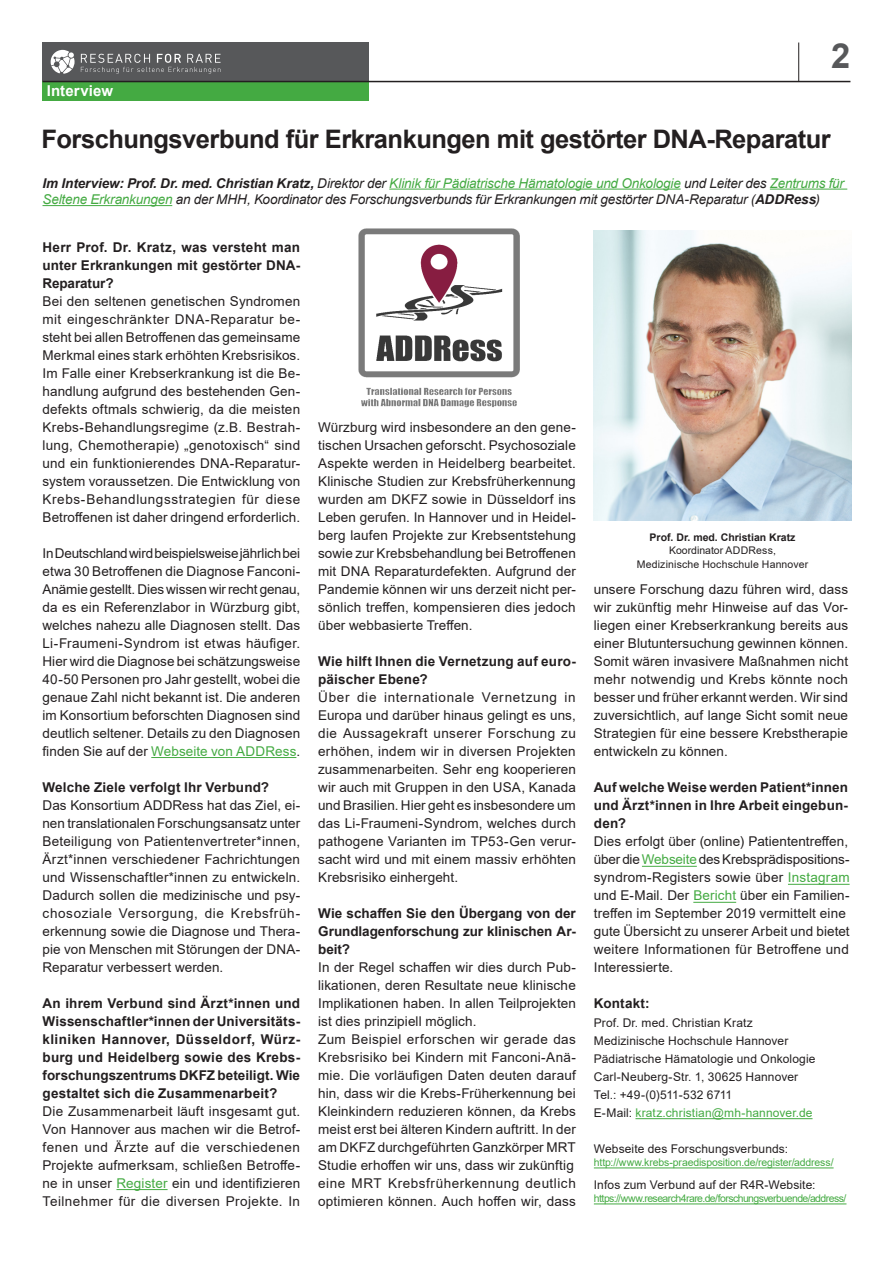
<style>
.page{position:relative;width:893px;height:1263px;background:#fff}
.page>*{position:absolute;margin:0;border:0;box-sizing:border-box;transform-origin:0 0}
.Lauftext_stumpf{font:700 34.5px "Arial";color:#57585a}
.t1{font:700 25.5px "Arial";letter-spacing:-.02em;color:#231f20}
.Lauftext_stumpf-2{font:700 15px "Arial";letter-spacing:.01em;color:#fff}
.Lauftext_stumpf-3{font:13.5px/18px "Arial";letter-spacing:.01em;color:#231f20;text-align:justify}
.Lauftext_stumpf-4{font:700 13.5px/18px "Arial";letter-spacing:.01em;color:#231f20;text-align:justify}
.t2{font:italic 13.5px/16.5px "Arial";letter-spacing:-.015em;color:#231f20}
.Lauftext_stumpf-5{font:13.5px/18px "Arial";letter-spacing:-.01em;color:#231f20}
.Lauftext_stumpf-6{font:13.5px/18px "Arial";letter-spacing:.035em;color:#231f20}
.Lauftext_stumpf-7{font:13.5px "Arial";letter-spacing:.055em;color:#231f20}
.t3{font:12px/18px "Arial";letter-spacing:.01em;color:#231f20}
.t4{font:10.5px/13.5px "Arial";letter-spacing:.015em;color:#231f20;text-align:center}
.t5{font:10.5px "Arial";letter-spacing:-.04em;color:#44aa42}
.t6{font:10.5px "Arial";letter-spacing:-.015em;color:#44aa42}
.s1{font-weight:700}
.s2{color:#44aa42}
</style>
<div class="page">
<div style="left:43px;top:79px;width:326px;height:22px;background:#44aa42"></div>
<div style="left:43px;top:43px;width:326px;height:38px;background:#57585a"></div>
<svg style="left:51px;top:50px;width:24px;height:24px"></svg>
<svg style="left:81px;top:54px;width:140px;height:20px"></svg>
<hr style="left:43px;top:81px;width:807px;height:1px;background:#231f20">
<hr style="left:798px;top:43px;width:1px;height:39px;background:#231f20">
<hr style="left:151px;top:757px;width:145px;height:1px;background:#44aa42">
<hr style="left:116px;top:1189px;width:52px;height:1px;background:#44aa42">
<img style="left:594px;top:231px;width:258px;height:289px">
<img style="left:358px;top:228px;width:162px;height:180px">
<hr style="left:389px;top:189px;width:292px;height:1px;background:#44aa42">
<hr style="left:770px;top:189px;width:77px;height:1px;background:#44aa42">
<hr style="left:43px;top:205px;width:129px;height:1px;background:#44aa42">
<hr style="left:642px;top:866px;width:55px;height:1px;background:#44aa42">
<hr style="left:788px;top:884px;width:62px;height:1px;background:#44aa42">
<hr style="left:693px;top:902px;width:43px;height:1px;background:#44aa42">
<hr style="left:635px;top:1118px;width:177px;height:1px;background:#44aa42">
<hr style="left:594px;top:1167px;width:240px;height:1px;background:#44aa42">
<hr style="left:594px;top:1203px;width:252px;height:1px;background:#44aa42">
<p class="Lauftext_stumpf-2" style="left:47px;top:80px;width:68px">Interview</p>
<p class="Lauftext_stumpf" style="left:831px;top:31px;width:21px">2</p>
<p class="t1" style="left:41px;top:121px;width:791px">Forschungsverbund für Erkrankungen mit gestörter DNA-Reparatur</p>
<p class="t2" style="left:43px;top:175px;width:803px"><span class="s1">Im Interview: Prof. Dr. med. Christian Kratz,</span> Direktor der <span class="s2">Klinik für Pädiatrische Hämatologie und Onkologie</span> und Leiter des <span class="s2">Zentrums für<br>Seltene Erkrankungen</span> an der MHH, Koordinator des Forschungsverbunds für Erkrankungen mit gestörter DNA-Reparatur (<span class="s1">ADDRess</span>)</p>
<p class="Lauftext_stumpf-4" style="left:43px;top:238px;width:259px">Herr Prof. Dr. Kratz, was versteht man unter Erkrankungen mit gestörter DNA-Reparatur?</p>
<p class="Lauftext_stumpf-3" style="left:43px;top:292px;width:259px">Bei den seltenen genetischen Syndromen mit eingeschränkter DNA-Reparatur be&shy;steht bei allen Betroffenen das gemeinsame Merkmal eines stark erhöhten Krebsrisikos.<br>Im Falle einer Krebserkrankung ist die Be&shy;handlung aufgrund des bestehenden Gen&shy;defekts oftmals schwierig, da die meisten Krebs-Behandlungsregime (z.B. Bestrah&shy;lung, Chemotherapie) „genotoxisch“ sind und ein funktionierendes DNA-Reparatur&shy;system voraussetzen. Die Entwicklung von Krebs-Behandlungsstrategien für diese Betroffenen ist daher dringend erforderlich.</p>
<p class="Lauftext_stumpf-5" style="left:43px;top:544px;width:259px">In Deutschland wird beispielsweise jährlich bei etwa 30 Betroffenen die Diagnose Fanconi-</p>
<p class="Lauftext_stumpf-3" style="left:43px;top:580px;width:259px">Anämie gestellt. Dies wissen wir recht genau, da es ein Referenzlabor in Würzburg gibt, welches nahezu alle Diagnosen stellt. Das Li-Fraumeni-Syndrom ist etwas häufiger.<br>Hier wird die Diagnose bei schätzungsweise 40-50 Personen pro Jahr gestellt, wobei die genaue Zahl nicht bekannt ist. Die anderen im Konsortium beforschten Diagnosen sind deutlich seltener. Details zu den Diagnosen finden Sie auf der <span class="s2">Webseite von ADDRess</span>.</p>
<p class="Lauftext_stumpf-4" style="left:43px;top:778px;width:228px">Welche Ziele verfolgt Ihr Verbund?</p>
<p class="Lauftext_stumpf-3" style="left:43px;top:796px;width:259px">Das Konsortium ADDRess hat das Ziel, ei&shy;nen translationalen Forschungsansatz unter Beteiligung von Patientenvertreter*innen, Ärzt*innen verschiedener Fachrichtungen und Wissenschaftler*innen zu entwickeln.<br>Dadurch sollen die medizinische und psy&shy;chosoziale Versorgung, die Krebsfrüh-</p>
<p class="Lauftext_stumpf-3" style="left:43px;top:922px;width:259px">erkennung sowie die Diagnose und Thera&shy;pie von Menschen mit Störungen der DNA-</p>
<p class="Lauftext_stumpf-3" style="left:43px;top:958px;width:182px">Reparatur verbessert werden.</p>
<p class="Lauftext_stumpf-4" style="left:43px;top:994px;width:259px">An ihrem Verbund sind Ärzt*innen und Wissenschaftler*innen der Universitäts&shy;kliniken Hannover, Düsseldorf, Würz&shy;burg und Heidelberg sowie des Krebs&shy;forschungszentrums DKFZ beteiligt. Wie gestaltet sich die Zusammenarbeit?</p>
<p class="Lauftext_stumpf-3" style="left:43px;top:1102px;width:259px">Die Zusammenarbeit läuft insgesamt gut.<br>Von Hannover aus machen wir die Betrof&shy;fenen und Ärzte auf die verschiedenen Projekte aufmerksam, schließen Betroffe&shy;ne in unser <span class="s2">Register</span> ein und identifizieren Teilnehmer für die diversen Projekte. In</p>
<p class="Lauftext_stumpf-3" style="left:318px;top:418px;width:259px">Würzburg wird insbesondere an den gene&shy;tischen Ursachen geforscht. Psychosoziale Aspekte werden in Heidelberg bearbeitet.<br>Klinische Studien zur Krebsfrüherkennung wurden am DKFZ sowie in Düsseldorf ins Leben gerufen. In Hannover und in Heidel&shy;berg laufen Projekte zur Krebsentstehung sowie zur Krebsbehandlung bei Betroffenen mit DNA Reparaturdefekten. Aufgrund der Pandemie können wir uns derzeit nicht per&shy;sönlich treffen, kompensieren dies jedoch über webbasierte Treffen.</p>
<p class="Lauftext_stumpf-4" style="left:318px;top:652px;width:259px">Wie hilft Ihnen die Vernetzung auf euro&shy;päischer Ebene?</p>
<p class="Lauftext_stumpf-7" style="left:318px;top:688px;width:259px">Über die internationale Vernetzung in</p>
<p class="Lauftext_stumpf-3" style="left:318px;top:706px;width:259px">Europa und darüber hinaus gelingt es uns, die Aussagekraft unserer Forschung zu erhöhen, indem wir in diversen Projekten zusammenarbeiten. Sehr eng kooperieren wir auch mit Gruppen in den USA, Kanada und Brasilien. Hier geht es insbesondere um das Li-Fraumeni-Syndrom, welches durch pathogene Varianten im TP53-Gen verur&shy;sacht wird und mit einem massiv erhöhten Krebsrisiko einhergeht.</p>
<p class="Lauftext_stumpf-4" style="left:318px;top:904px;width:259px">Wie schaffen Sie den Übergang von der Grundlagenforschung zur klinischen Ar&shy;beit?</p>
<p class="Lauftext_stumpf-3" style="left:318px;top:958px;width:259px">In der Regel schaffen wir dies durch Pub&shy;likationen, deren Resultate neue klinische Implikationen haben. In allen Teilprojekten ist dies prinzipiell möglich.</p>
<p class="Lauftext_stumpf-3" style="left:318px;top:1030px;width:259px">Zum Beispiel erforschen wir gerade das Krebsrisiko bei Kindern mit Fanconi-Anä&shy;mie. Die vorläufigen Daten deuten darauf hin, dass wir die Krebs-Früherkennung bei Kleinkindern reduzieren können, da Krebs meist erst bei älteren Kindern auftritt. In der am DKFZ durchgeführten Ganzkörper MRT Studie erhoffen wir uns, dass wir zukünftig</p>
<p class="Lauftext_stumpf-6" style="left:318px;top:1174px;width:259px">eine MRT Krebsfrüherkennung deutlich optimieren können. Auch hoffen wir, dass</p>
<p class="t4" style="left:637px;top:530px;width:173px"><span class="s1">Prof. Dr. med. Christian Kratz<br></span>Koordinator ADDRess,<br>Medizinische Hochschule Hannover</p>
<p class="Lauftext_stumpf-3" style="left:594px;top:580px;width:256px">unsere Forschung dazu führen wird, dass wir zukünftig mehr Hinweise auf das Vor&shy;liegen einer Krebserkrankung bereits aus einer Blutuntersuchung gewinnen können.<br>Somit wären invasivere Maßnahmen nicht mehr notwendig und Krebs könnte noch besser und früher erkannt werden. Wir sind zuversichtlich, auf lange Sicht somit neue Strategien für eine bessere Krebstherapie entwickeln zu können.</p>
<p class="Lauftext_stumpf-3" style="left:594px;top:778px;width:257px;text-align:left"><span class="s1">Auf welche Weise werden Patient*innen und Ärzt*innen in Ihre Arbeit eingebun&shy;den?<br></span>Dies erfolgt über (online) Patiententreffen, über die <span class="s2">Webseite</span> desKrebsprädispositions&shy;syndrom-Registers sowie über <span class="s2">Instagram </span>und E-Mail. Der <span class="s2">Bericht</span> über ein Familien&shy;treffen im September 2019 vermittelt eine gute Übersicht zu unserer Arbeit und bietet weitere Informationen für Betroffene und Interessierte.</p>
<p class="Lauftext_stumpf-4" style="left:594px;top:994px;width:57px">Kontakt:</p>
<p class="t3" style="left:594px;top:1013px;width:223px">Prof. Dr. med. Christian Kratz Medizinische Hochschule Hannover Pädiatrische Hämatologie und Onkologie Carl-Neuberg-Str. 1, 30625 Hannover Tel.: +49-(0)511-532 6711<br>E-Mail: <span class="s2">kratz.christian@mh-hannover.de</span></p>
<p class="t3" style="left:594px;top:1139px;width:196px">Webseite des Forschungsverbunds:</p>
<p class="t6" style="left:594px;top:1155px;width:241px">http://www.krebs-praedisposition.de/register/address/</p>
<p class="t3" style="left:594px;top:1175px;width:223px">Infos zum Verbund auf der R4R-Website:</p>
<p class="t5" style="left:594px;top:1191px;width:254px">https://www.research4rare.de/forschungsverbuende/address/</p>
</div>
